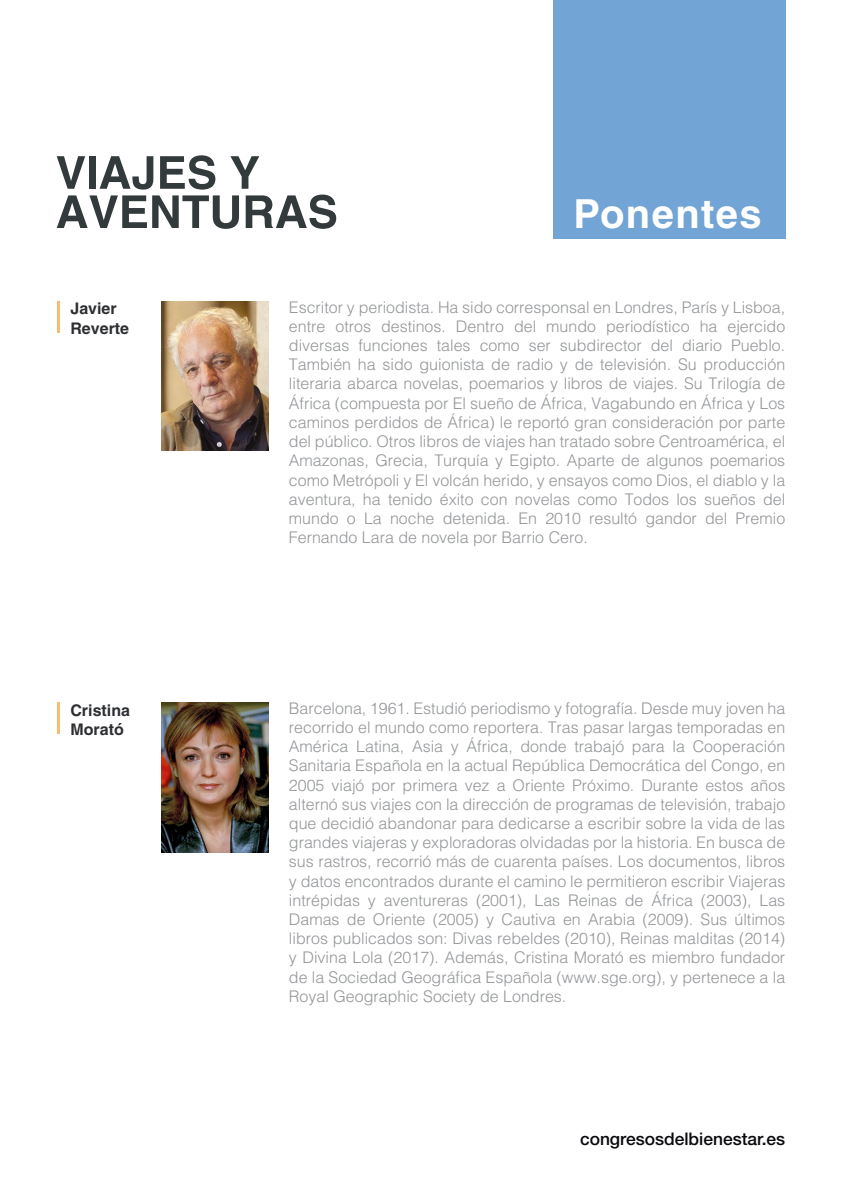
<style>
.page{position:relative;width:842px;height:1191px;background:#fff}
.page>*{position:absolute;margin:0;border:0;box-sizing:border-box;transform-origin:0 0}
.t1{font:700 40px "Helvetica";letter-spacing:.035em;color:#fff}
.t2{font:500 17.4px "Helvetica Neue";color:#0b090d}
.t3{font:300 16px/19.2px "Helvetica LT Std";color:#939598;text-align:justify}
.t4{font:700 16px/19.2px "Helvetica LT Std";color:#2c2e31}
</style>
<div class="page">
<div style="left:553px;top:0;width:232px;height:238px;background:#72a4d5"></div>
<svg style="left:57px;top:155px;width:279px;height:74px"></svg>
<img style="left:162px;top:301px;width:106px;height:150px">
<hr style="left:57px;top:301px;width:2px;height:31px;background:#f7bd6f">
<img style="left:162px;top:702px;width:106px;height:150px">
<hr style="left:57px;top:702px;width:2px;height:31px;background:#f7bd6f">
<h1 class="t1" style="left:573px;top:190px;width:190px">Ponentes</h1>
<p class="t4" style="left:70px;top:299px;width:60px">Javier<br>Reverte</p>
<p class="t3" style="left:289px;top:297px;width:498px">Escritor y periodista. Ha sido corresponsal en Londres, París y Lisboa, entre otros destinos. Dentro del mundo periodístico ha ejercido diversas funciones tales como ser subdirector del diario Pueblo.<br>También ha sido guionista de radio y de televisión. Su producción literaria abarca novelas, poemarios y libros de viajes. Su Trilogía de África (compuesta por El sueño de África, Vagabundo en África y Los caminos perdidos de África) le reportó gran consideración por parte del público. Otros libros de viajes han tratado sobre Centroamérica, el Amazonas, Grecia, Turquía y Egipto. Aparte de algunos poemarios como Metrópoli y El volcán herido, y ensayos como Dios, el diablo y la aventura, ha tenido éxito con novelas como Todos los sueños del mundo o La noche detenida. En 2010 resultó gandor del Premio Fernando Lara de novela por Barrio Cero.</p>
<p class="t4" style="left:70px;top:700px;width:61px">Cristina<br>Morató</p>
<p class="t3" style="left:289px;top:698px;width:498px">Barcelona, 1961. Estudió periodismo y fotografía. Desde muy joven ha recorrido el mundo como reportera. Tras pasar largas temporadas en América Latina, Asia y África, donde trabajó para la Cooperación Sanitaria Española en la actual República Democrática del Congo, en 2005 viajó por primera vez a Oriente Próximo. Durante estos años alternó sus viajes con la dirección de programas de televisión, trabajo que decidió abandonar para dedicarse a escribir sobre la vida de las grandes viajeras y exploradoras olvidadas por la historia. En busca de sus rastros, recorrió más de cuarenta países. Los documentos, libros y datos encontrados durante el camino le permitieron escribir Viajeras intrépidas y aventureras (2001), Las Reinas de África (2003), Las Damas de Oriente (2005) y Cautiva en Arabia (2009). Sus últimos libros publicados son: Divas rebeldes (2010), Reinas malditas (2014) y Divina Lola (2017). Además, Cristina Morató es miembro fundador de la Sociedad Geográfica Española (www.sge.org), y pertenece a la Royal Geographic Society de Londres.</p>
<p class="t2" style="left:580px;top:1128px;width:207px">congresosdelbienestar.es</p>
</div>
